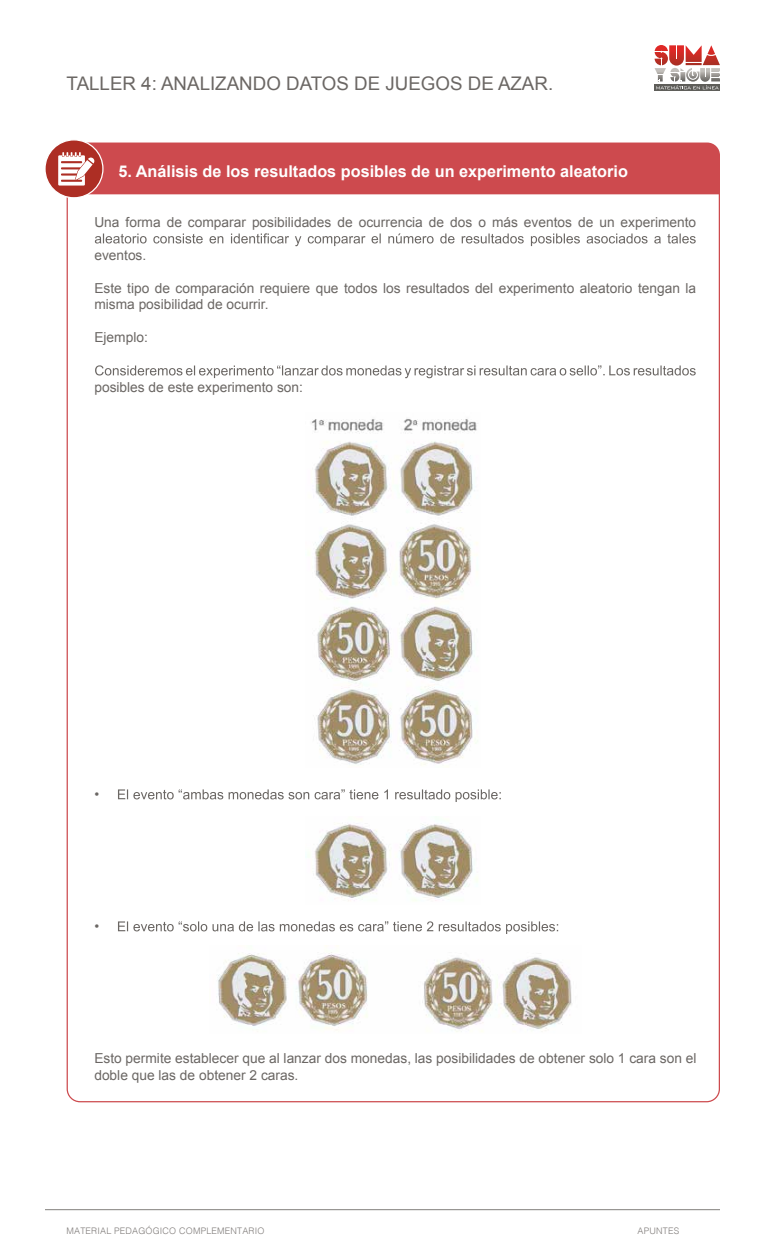
<style>
.page{position:relative;width:765px;height:1260px;background:#fff}
.page>*{position:absolute;margin:0;border:0;box-sizing:border-box;transform-origin:0 0}
.t1{font:18.75px "Arial";color:#6b6764}
.t2{font:700 16.25px "Arial";color:#fff}
.t3{font:13.75px/16.5px "Arial";color:#6b6764}
.t4{font:300 9px "Helvetica";letter-spacing:.02em;color:#807c7a}
</style>
<div class="page">
<hr style="left:45px;top:1209px;width:675px;height:1px;background:#827f7c">
<div style="left:45px;top:140px;width:58px;height:58px;background:#ad2e24;border-radius:50%"></div>
<div style="left:44px;top:139px;width:60px;height:59px;border:1px solid #fff;border-radius:50%"></div>
<div style="left:58px;top:143px;width:662px;height:51px;background:#cd4a4e"></div>
<svg style="left:95px;top:233px;width:601px;height:13px"></svg>
<svg style="left:95px;top:365px;width:601px;height:13px"></svg>
<svg style="left:118px;top:789px;width:383px;height:13px"></svg>
<svg style="left:118px;top:921px;width:440px;height:13px"></svg>
<img style="left:311px;top:418px;width:167px;height:349px">
<img style="left:306px;top:823px;width:172px;height:78px">
<img style="left:217px;top:952px;width:355px;height:80px">
<svg style="left:655px;top:89px;width:65px;height:2px"></svg>
<svg style="left:654px;top:45px;width:66px;height:44px"></svg>
<h1 class="t1" style="left:67px;top:71px;width:488px">TALLER 4: ANALIZANDO DATOS DE JUEGOS DE AZAR.</h1>
<p class="t2" style="left:118px;top:161px;width:511px">5. Análisis de los resultados posibles de un experimento aleatorio</p>
<p class="t3" style="left:94px;top:214px;width:603px">Una forma de comparar posibilidades de ocurrencia de dos o más eventos de un experimento</p>
<p class="t3" style="left:94px;top:247px;width:53px">eventos.</p>
<p class="t3" style="left:94px;top:280px;width:603px">Este tipo de comparación requiere que todos los resultados del experimento aleatorio tengan la misma posibilidad de ocurrir.</p>
<p class="t3" style="left:94px;top:329px;width:55px">Ejemplo:</p>
<p class="t3" style="left:94px;top:379px;width:210px">posibles de este experimento son:</p>
<p class="t3" style="left:94px;top:786px;width:6px">•</p>
<p class="t3" style="left:94px;top:918px;width:6px">•</p>
<p class="t3" style="left:94px;top:1050px;width:604px">Esto permite establecer que al lanzar dos monedas, las posibilidades de obtener solo 1 cara son el doble que las de obtener 2 caras.</p>
<p class="t4" style="left:67px;top:1223px;width:199px">MATERIAL PEDAGÓGICO COMPLEMENTARIO</p>
<p class="t4" style="left:638px;top:1223px;width:43px">APUNTES</p>
</div>
